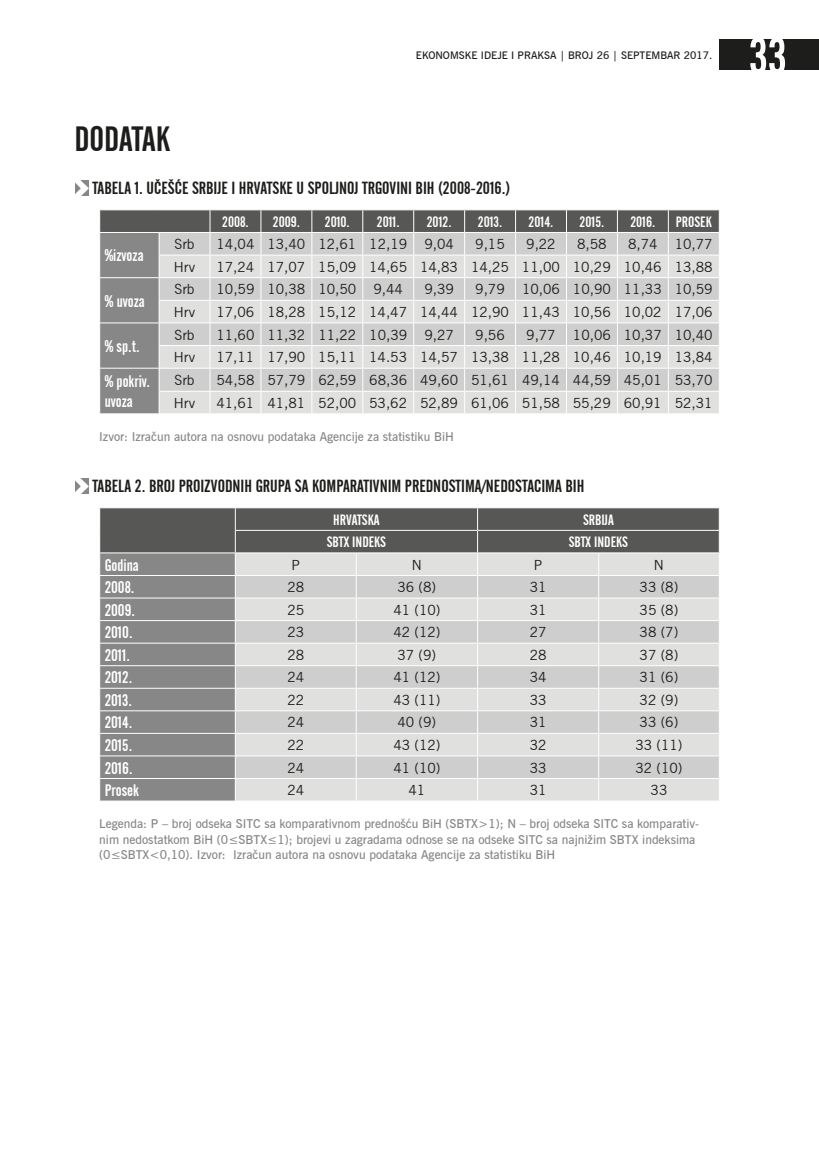
<style>
.page{position:relative;width:819px;height:1166px;background:#fff}
.page>*{position:absolute;margin:0;border:0;box-sizing:border-box;transform-origin:0 0}
.t1{font:50.75px "Alternate Gothic No 2 BT";color:#fff}
.t2{font:35px "Alternate Gothic No 2 BT";color:#1d1d1b}
.t3{font:17.5px "Alternate Gothic No 2 BT";color:#1d1d1b}
.t4{font:16.62px/19.9px "Alternate Gothic No 2 BT";color:#fff}
.t5{font:14.88px "Alternate Gothic No 2 BT";color:#fff}
.t6{font:14px "News Gothic BT";color:#1d1d1b}
.t7{font:600 12.25px/15.8px "News Gothic BT";color:#878787}
.t8{font:600 10.5px "News Gothic BT";color:#1d1d1b}
</style>
<div class="page">
<div style="left:719px;top:39px;width:100px;height:31px;background:#1d1d1b"></div>
<svg style="left:75px;top:180px;width:14px;height:16px"></svg>
<svg style="left:99px;top:210px;width:620px;height:204px;background:#c5c5c5"></svg>
<hr style="left:99px;top:232px;width:60px;height:1px;background:#fff">
<hr style="left:159px;top:232px;width:51px;height:1px;background:#fff">
<svg style="left:75px;top:478px;width:14px;height:16px"></svg>
<svg style="left:99px;top:508px;width:620px;height:293px;background:#b8b8b8"></svg>
<hr style="left:99px;top:552px;width:136px;height:1px;background:#fff">
<p class="t8" style="left:416px;top:49px;width:298px">EKONOMSKE IDEJE I PRAKSA | BROJ 26 | SEPTEMBAR 2017.</p>
<h2 class="t2" style="left:74px;top:119px;width:97px">DODATAK</h2>
<p class="t3" style="left:92px;top:178px;width:419px">TABELA 1. UČEŠĆE SRBIJE I HRVATSKE U SPOLJNOJ TRGOVINI BIH (2008-2016.)</p>
<p class="t5" style="left:222px;top:213px;width:28px">2008.</p>
<p class="t5" style="left:273px;top:213px;width:29px">2009.</p>
<p class="t5" style="left:325px;top:213px;width:27px">2010.</p>
<p class="t5" style="left:377px;top:213px;width:24px">2011.</p>
<p class="t5" style="left:427px;top:213px;width:26px">2012.</p>
<p class="t5" style="left:478px;top:213px;width:26px">2013.</p>
<p class="t5" style="left:528px;top:213px;width:26px">2014.</p>
<p class="t5" style="left:579px;top:213px;width:26px">2015.</p>
<p class="t5" style="left:630px;top:213px;width:27px">2016.</p>
<p class="t5" style="left:675px;top:213px;width:37px">PROSEK</p>
<p class="t4" style="left:105px;top:246px;width:40px">%izvoza</p>
<p class="t6" style="left:174px;top:236px;width:21px">Srb</p>
<p class="t6" style="left:216px;top:236px;width:239px">14,04 13,40 12,61 12,19 9,04</p>
<p class="t6" style="left:475px;top:236px;width:31px">9,15</p>
<p class="t6" style="left:526px;top:236px;width:31px">9,22</p>
<p class="t6" style="left:577px;top:236px;width:31px">8,58</p>
<p class="t6" style="left:628px;top:236px;width:86px">8,74 10,77</p>
<p class="t6" style="left:174px;top:258px;width:23px">Hrv</p>
<p class="t6" style="left:216px;top:258px;width:497px">17,24 17,07 15,09 14,65 14,83 14,25 11,00 10,29 10,46 13,88</p>
<p class="t4" style="left:105px;top:291px;width:42px">% uvoza</p>
<p class="t4" style="left:105px;top:336px;width:37px">% sp.t.</p>
<p class="t6" style="left:174px;top:281px;width:21px">Srb</p>
<p class="t6" style="left:216px;top:281px;width:188px">10,59 10,38 10,50 9,44</p>
<p class="t6" style="left:424px;top:281px;width:31px">9,39</p>
<p class="t6" style="left:475px;top:281px;width:239px">9,79 10,06 10,90 11,33 10,59</p>
<p class="t6" style="left:174px;top:303px;width:23px">Hrv</p>
<p class="t6" style="left:216px;top:303px;width:497px">17,06 18,28 15,12 14,47 14,44 12,90 11,43 10,56 10,02 17,06</p>
<p class="t6" style="left:174px;top:326px;width:21px">Srb</p>
<p class="t6" style="left:216px;top:326px;width:239px">11,60 11,32 11,22 10,39 9,27</p>
<p class="t6" style="left:475px;top:326px;width:31px">9,56</p>
<p class="t6" style="left:526px;top:326px;width:188px">9,77 10,06 10,37 10,40</p>
<p class="t6" style="left:174px;top:349px;width:23px">Hrv</p>
<p class="t6" style="left:216px;top:349px;width:497px">17,11 17,90 15,11 14.53 14,57 13,38 11,28 10,46 10,19 13,84</p>
<p class="t4" style="left:105px;top:372px;width:47px">% pokriv. uvoza</p>
<p class="t6" style="left:174px;top:372px;width:21px">Srb</p>
<p class="t6" style="left:216px;top:372px;width:497px">54,58 57,79 62,59 68,36 49,60 51,61 49,14 44,59 45,01 53,70</p>
<p class="t6" style="left:174px;top:394px;width:23px">Hrv</p>
<p class="t6" style="left:216px;top:394px;width:497px">41,61 41,81 52,00 53,62 52,89 61,06 51,58 55,29 60,91 52,31</p>
<p class="t7" style="left:99px;top:428px;width:356px">Izvor: Izračun autora na osnovu podataka Agencije za statistiku BiH</p>
<p class="t3" style="left:92px;top:476px;width:493px">TABELA 2. BROJ PROIZVODNIH GRUPA SA KOMPARATIVNIM PREDNOSTIMA/NEDOSTACIMA BIH</p>
<p class="t5" style="left:333px;top:511px;width:48px">HRVATSKA</p>
<p class="t5" style="left:583px;top:511px;width:32px">SRBIJA</p>
<p class="t5" style="left:327px;top:534px;width:61px">SBTX INDEKS</p>
<p class="t5" style="left:568px;top:534px;width:61px">SBTX INDEKS</p>
<p class="t4" style="left:105px;top:555px;width:36px">Godina</p>
<p class="t6" style="left:291px;top:556px;width:10px">P</p>
<p class="t6" style="left:412px;top:556px;width:12px">N</p>
<p class="t6" style="left:534px;top:556px;width:10px">P</p>
<p class="t6" style="left:654px;top:556px;width:12px">N</p>
<p class="t4" style="left:105px;top:577px;width:31px">2008.</p>
<p class="t6" style="left:287px;top:579px;width:18px">28</p>
<p class="t6" style="left:397px;top:579px;width:40px">36 (8)</p>
<p class="t6" style="left:529px;top:579px;width:18px">31</p>
<p class="t6" style="left:639px;top:579px;width:40px">33 (8)</p>
<p class="t4" style="left:105px;top:600px;width:32px">2009.</p>
<p class="t6" style="left:287px;top:601px;width:18px">25</p>
<p class="t6" style="left:393px;top:601px;width:49px">41 (10)</p>
<p class="t6" style="left:529px;top:601px;width:18px">31</p>
<p class="t6" style="left:639px;top:601px;width:40px">35 (8)</p>
<p class="t4" style="left:105px;top:623px;width:29px">2010.</p>
<p class="t6" style="left:287px;top:624px;width:18px">23</p>
<p class="t6" style="left:393px;top:624px;width:49px">42 (12)</p>
<p class="t6" style="left:529px;top:624px;width:18px">27</p>
<p class="t6" style="left:639px;top:624px;width:40px">38 (7)</p>
<p class="t4" style="left:105px;top:645px;width:27px">2011.</p>
<p class="t6" style="left:287px;top:646px;width:18px">28</p>
<p class="t6" style="left:397px;top:646px;width:40px">37 (9)</p>
<p class="t6" style="left:529px;top:646px;width:18px">28</p>
<p class="t6" style="left:639px;top:646px;width:40px">37 (8)</p>
<p class="t4" style="left:105px;top:668px;width:29px">2012.</p>
<p class="t6" style="left:287px;top:669px;width:18px">24</p>
<p class="t6" style="left:393px;top:669px;width:49px">41 (12)</p>
<p class="t6" style="left:529px;top:669px;width:18px">34</p>
<p class="t6" style="left:639px;top:669px;width:40px">31 (6)</p>
<p class="t4" style="left:105px;top:690px;width:29px">2013.</p>
<p class="t6" style="left:287px;top:691px;width:18px">22</p>
<p class="t6" style="left:393px;top:691px;width:49px">43 (11)</p>
<p class="t6" style="left:529px;top:691px;width:18px">33</p>
<p class="t6" style="left:639px;top:691px;width:40px">32 (9)</p>
<p class="t4" style="left:105px;top:713px;width:29px">2014.</p>
<p class="t6" style="left:287px;top:714px;width:18px">24</p>
<p class="t6" style="left:397px;top:714px;width:40px">40 (9)</p>
<p class="t6" style="left:529px;top:714px;width:18px">31</p>
<p class="t6" style="left:639px;top:714px;width:40px">33 (6)</p>
<p class="t4" style="left:105px;top:735px;width:29px">2015.</p>
<p class="t6" style="left:287px;top:736px;width:18px">22</p>
<p class="t6" style="left:393px;top:736px;width:49px">43 (12)</p>
<p class="t6" style="left:529px;top:736px;width:18px">32</p>
<p class="t6" style="left:635px;top:736px;width:49px">33 (11)</p>
<p class="t4" style="left:105px;top:758px;width:29px">2016.</p>
<p class="t6" style="left:287px;top:759px;width:18px">24</p>
<p class="t6" style="left:393px;top:759px;width:49px">41 (10)</p>
<p class="t6" style="left:529px;top:759px;width:18px">33</p>
<p class="t6" style="left:635px;top:759px;width:49px">32 (10)</p>
<p class="t4" style="left:105px;top:780px;width:36px">Prosek</p>
<p class="t6" style="left:287px;top:781px;width:18px">24</p>
<p class="t6" style="left:408px;top:781px;width:18px">41</p>
<p class="t6" style="left:529px;top:781px;width:18px">31</p>
<p class="t6" style="left:650px;top:781px;width:18px">33</p>
<p class="t7" style="left:99px;top:815px;width:601px">Legenda: P – broj odseka SITC sa komparativnom prednošću BiH (SBTX&gt;1); N – broj odseka SITC sa komparativ&shy;nim nedostatkom BiH (0≤SBTX≤1); brojevi u zagradama odnose se na odseke SITC sa najnižim SBTX indeksima (0≤SBTX&lt;0,10). Izvor: Izračun autora na osnovu podataka Agencije za statistiku BiH</p>
<h1 class="t1" style="left:748px;top:28px;width:39px">33</h1>
</div>
